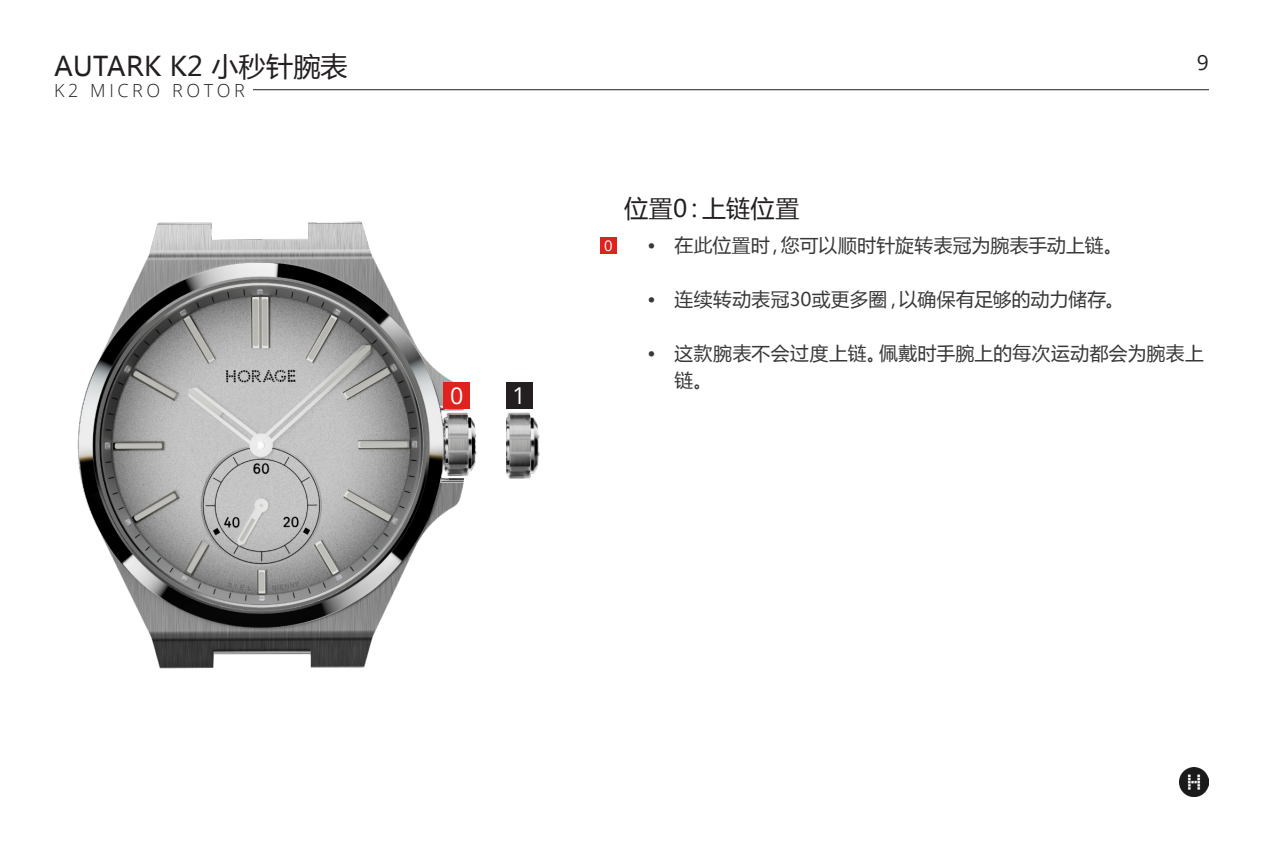
<style>
.page{position:relative;width:1263px;height:851px;background:#fff}
.page>*{position:absolute;margin:0;border:0;box-sizing:border-box;transform-origin:0 0}
.t1{font:27px "Microsoft Ya Hei";letter-spacing:.01em;color:#231f20}
.t2{font:24px "Microsoft Ya Hei";letter-spacing:.02em;color:#231f20}
.t3{font:23.25px "Open Sans";color:#fff}
.t4{font:21px "Open Sans";color:#231f20}
.t5{font:18.75px/27px "Microsoft Ya Hei";letter-spacing:.02em;color:#383839}
.t6{font:300 18px "Open Sans";letter-spacing:.2em;color:#231f20}
.t7{font:14.85px "Open Sans";color:#fff}
</style>
<div class="page">
<img style="left:77px;top:221px;width:434px;height:448px">
<img style="left:506px;top:412px;width:34px;height:67px">
<div style="left:444px;top:382px;width:26px;height:26px;background:#e1211e"></div>
<div style="left:600px;top:237px;width:17px;height:17px;background:#e1211e"></div>
<div style="left:506px;top:382px;width:26px;height:26px;background:#231f20"></div>
<img style="left:1179px;top:767px;width:30px;height:29px">
<hr style="left:253px;top:89px;width:956px;height:1px;background:#231f20">
<p class="t1" style="left:54px;top:48px;width:295px">AUTARK K2 小秒针腕表</p>
<p class="t4" style="left:1197px;top:48px;width:14px">9</p>
<p class="t6" style="left:54px;top:78px;width:192px">K2 MICRO ROTOR</p>
<p class="t3" style="left:450px;top:379px;width:15px">0</p>
<p class="t3" style="left:513px;top:379px;width:15px">1</p>
<p class="t2" style="left:624px;top:192px;width:177px">位置0：上链位置</p>
<p class="t7" style="left:604px;top:236px;width:10px">0</p>
<p class="t5" style="left:647px;top:231px;width:477px">• 在此位置时，您可以顺时针旋转表冠为腕表手动上链。</p>
<p class="t5" style="left:647px;top:285px;width:478px">• 连续转动表冠30或更多圈，以确保有足够的动力储存。</p>
<p class="t5" style="left:674px;top:339px;width:531px;text-indent:-27px">• 这款腕表不会过度上链。佩戴时手腕上的每次运动都会为腕表上链。</p>
</div>
